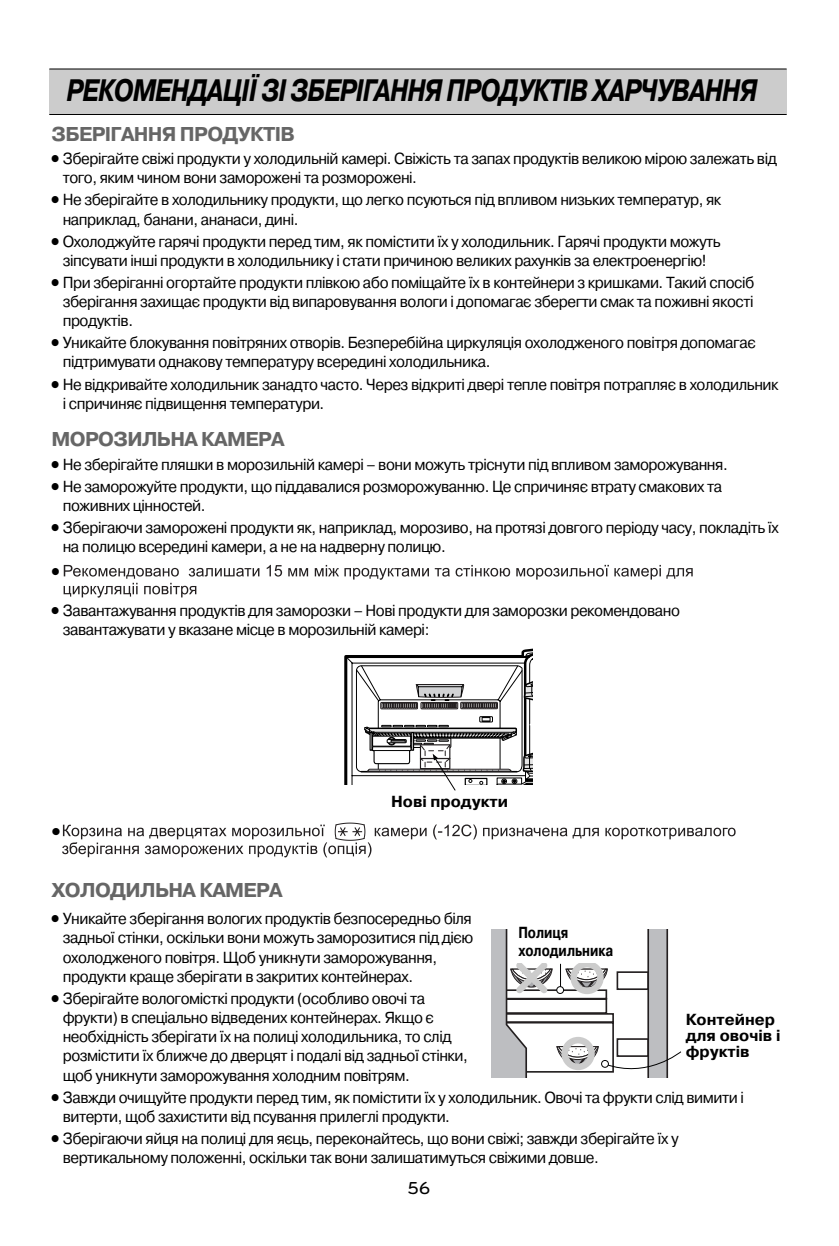
<style>
.page{position:relative;width:839px;height:1246px;background:#fff}
.page>*{position:absolute;margin:0;border:0;box-sizing:border-box;transform-origin:0 0}
.t1{font:italic 700 31px "Pragmatica C";letter-spacing:-.035em;color:#000;scale:.8 1}
.t2{font:700 20px "Pragmatica C";letter-spacing:-.035em;color:#666}
.t3{font:500 18px "Bryant LG";color:#000}
.t4{font:16px/19.2px "Pragmatica C";letter-spacing:-.03em;color:#000;scale:.95 1}
.t5{font:700 16px/16px "Pragmatica C";color:#000}
.t6{font:700 16px/18px "Pragmatica C";color:#000;scale:.81 1}
.t7{font:10px "Zapf Dingbats";color:#000;scale:.95 1}
.t8{font:10px "Zapf Dingbats";color:#000}
</style>
<div class="page">
<div style="left:49px;top:69px;width:737px;height:45px;background:#ccc"></div>
<hr style="left:49px;top:68px;width:737px;height:2px;background:#000">
<hr style="left:49px;top:114px;width:737px;height:1px;background:#000">
<svg style="left:491px;top:930px;width:191px;height:148px"></svg>
<div style="left:556px;top:986px;width:8px;height:8px;background:#fff;border:1px solid #000;border-radius:50%"></div>
<div style="left:517px;top:924px;width:105px;height:38px;background:#fff"></div>
<svg style="left:64px;top:565px;width:628px;height:33px"></svg>
<svg style="left:62px;top:823px;width:673px;height:34px"></svg>
<svg style="left:344px;top:648px;width:189px;height:143px"></svg>
<div style="left:380px;top:702px;width:38px;height:7px;border:1px solid #231f20"></div>
<h1 class="t1" style="left:66px;top:79px;width:865px">РЕКОМЕНДАЦІЇ ЗІ ЗБЕРІГАННЯ ПРОДУКТІВ ХАРЧУВАННЯ</h1>
<p class="t2" style="left:51px;top:126px;width:245px">ЗБЕРІГАННЯ ПРОДУКТІВ</p>
<p class="t4" style="left:63px;top:150px;width:753px;text-indent:-11px">● Зберiгайте свiжi продукти у холодильнiй камерi. Свiжiсть та запах продуктiв великою мiрою залежать вiд того, яким чином вони замороженi та розмороженi.</p>
<p class="t4" style="left:63px;top:191px;width:695px;text-indent:-11px">● Не зберiгайте в холодильнику продукти, що легко псуються пiд впливом низьких температур, як наприклад, банани, ананаси, динi.</p>
<p class="t4" style="left:51px;top:233px;width:706px;text-align:center">● Охолоджуйте гарячi продукти перед тим, як помiстити їх у холодильник. Гарячi продукти можуть зiпсувати iншi продукти в холодильнику i стати причиною великих рахункiв за електроенергiю!</p>
<p class="t4" style="left:63px;top:274px;width:729px;text-align:justify;text-indent:-11px">● При зберiганнi огортайте продукти плiвкою або помiщайте їх в контейнери з кришками. Такий спосiб зберiгання захищає продукти вiд випаровування вологи i допомагає зберегти смак та поживнi якостi продуктiв.</p>
<p class="t4" style="left:63px;top:334px;width:731px;text-indent:-11px">● Уникайте блокування повiтряних отворiв. Безперебiйна циркуляцiя охолодженого повiтря допомагає пiдтримувати однакову температуру всерединi холодильника.</p>
<p class="t4" style="left:63px;top:376px;width:755px;text-indent:-11px">● Не вiдкривайте холодильник занадто часто. Через вiдкритi дверi тепле повiтря потрапляє в холодильник i спричиняє пiдвищення температури.</p>
<p class="t2" style="left:51px;top:432px;width:235px">МОРОЗИЛЬНА КАМЕРА</p>
<p class="t4" style="left:51px;top:456px;width:713px">● Не зберiгайте пляшки в морозильнiй камерi – вони можуть трiснути пiд впливом заморожування.</p>
<p class="t4" style="left:63px;top:478px;width:695px;text-indent:-11px">● Не заморожуйте продукти, що пiддавалися розморожуванню. Це спричиняє втрату смакових та поживних цiнностей.</p>
<p class="t4" style="left:63px;top:519px;width:755px;text-indent:-11px">● Зберiгаючи замороженi продукти як, наприклад, морозиво, на протязi довгого перiоду часу, покладiть їх на полицю всерединi камери, а не на надверну полицю.</p>
<p class="t7" style="left:52px;top:567px;width:9px">●</p>
<p class="t4" style="left:63px;top:602px;width:651px;text-indent:-11px">● Завантажування продуктiв для заморозки – Новi продукти для заморозки рекомендовано завантажувати у вказане мiсце в морозильнiй камерi:</p>
<p class="t8" style="left:52px;top:826px;width:9px">●</p>
<p class="t5" style="left:391px;top:794px;width:118px">Новi продукти</p>
<p class="t2" style="left:51px;top:882px;width:233px">ХОЛОДИЛЬНА КАМЕРА</p>
<p class="t4" style="left:63px;top:910px;width:434px;text-indent:-11px">● Уникайте зберiгання вологих продуктiв безпосередньо бiля задньої стiнки, оскiльки вони можуть заморозитися пiд дiєю охолодженого повiтря. Щоб уникнути заморожування, продукти краще зберiгати в закритих контейнерах.</p>
<p class="t4" style="left:63px;top:990px;width:428px;text-indent:-11px">● Зберiгайте вологомiсткi продукти (особливо овочi та фрукти) в спецiально вiдведених контейнерах. Якщо є необхiднiсть зберiгати їх на полицi холодильника, то слiд розмiстити їх ближче до дверцят i подалi вiд задньої стiнки, щоб уникнути заморожування холодним повiтрям.</p>
<p class="t4" style="left:63px;top:1089px;width:718px;text-indent:-11px">● Завжди очищуйте продукти перед тим, як помiстити їх у холодильник. Овочi та фрукти слiд вимити i витерти, щоб захистити вiд псування прилеглi продукти.</p>
<p class="t4" style="left:63px;top:1130px;width:650px;text-indent:-11px">● Зберiгаючи яйця на полицi для яєць, переконайтесь, що вони свiжi; завжди зберiгайте їх у вертикальному положеннi, оскiльки так вони залишатимуться свiжими довше.</p>
<p class="t6" style="left:518px;top:925px;width:119px">Полиця холодильника</p>
<p class="t5" style="left:685px;top:1013px;width:96px">Контейнер для овочiв i фруктiв</p>
<p class="t3" style="left:407px;top:1177px;width:24px">56</p>
</div>
